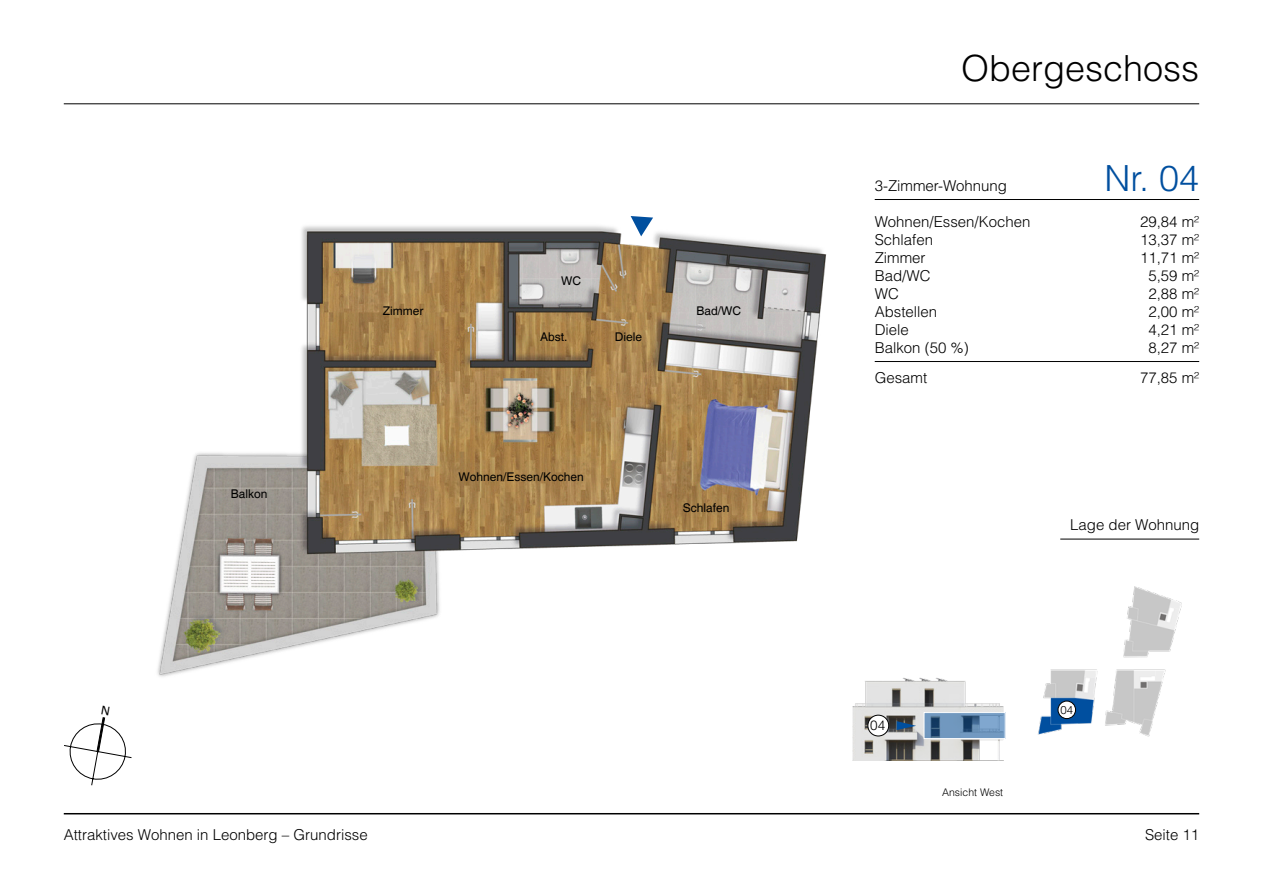
<style>
.page{position:relative;width:1263px;height:893px;background:#fff}
.page>*{position:absolute;margin:0;border:0;box-sizing:border-box;transform-origin:0 0}
.NEUE_HEADLINE{font:300 36px "Helvetica LT Pro";color:#000}
.WFL-Kopf{font:300 36px "Helvetica LT Pro";color:#004f9f}
.Wohnfläche{font:300 15px "Helvetica LT Pro";color:#000}
.SEITENZAHL_links{font:300 15px "Helvetica LT Pro";color:#000}
.WFL-Kopf-2{font:300 15px "Helvetica LT Pro";color:#000}
.WFL-Linie-ENDE{font:300 15px "Helvetica LT Pro";color:#000}
.Kringeltext{font:300 13.5px "Helvetica LT Pro";color:#000}
.text_in_grundriss_-_schwarz{font:12px "Helvetica";color:#000}
.text_in_grundriss_-_weiß{font:12px "Helvetica";color:#000}
.Kringeltext-2{font:300 11.4px "Helvetica LT Pro";color:#000}
.Maßstab{font:300 10.5px "Helvetica LT Pro";color:#000}
</style>
<div class="page">
<hr style="left:64px;top:813px;width:1135px;height:1px;background:#000">
<hr style="left:64px;top:103px;width:1135px;height:1px;background:#000">
<img style="left:852px;top:678px;width:151px;height:82px">
<img style="left:157px;top:226px;width:670px;height:451px">
<svg style="left:925px;top:714px;width:79px;height:23px;background:#6087ae"></svg>
<div style="left:923px;top:712px;width:83px;height:27px;border:1px solid #fff"></div>
<div style="left:868px;top:715px;width:21px;height:21px;background:#fff;border-radius:50%"></div>
<div style="left:867px;top:715px;width:22px;height:21px;border:1px solid #000;border-radius:50%"></div>
<svg style="left:896px;top:721px;width:20px;height:9px"></svg>
<svg style="left:631px;top:216px;width:22px;height:20px"></svg>
<hr style="left:1060px;top:539px;width:139px;height:1px;background:#000">
<hr style="left:875px;top:199px;width:324px;height:1px;background:#000">
<hr style="left:875px;top:361px;width:324px;height:1px;background:#000">
<img style="left:1038px;top:586px;width:144px;height:151px">
<div style="left:1058px;top:701px;width:17px;height:18px;background:#fff;border-radius:50%"></div>
<div style="left:1058px;top:701px;width:18px;height:18px;border:1px solid #000;border-radius:50%"></div>
<svg style="left:64px;top:717px;width:68px;height:69px"></svg>
<p class="text_in_grundriss_-_schwarz" style="left:231px;top:487px;width:38px">Balkon</p>
<p class="text_in_grundriss_-_schwarz" style="left:383px;top:304px;width:42px">Zimmer</p>
<p class="text_in_grundriss_-_weiß" style="left:561px;top:274px;width:21px">WC</p>
<p class="text_in_grundriss_-_schwarz" style="left:540px;top:329px;width:29px">Abst.</p>
<p class="text_in_grundriss_-_schwarz" style="left:615px;top:329px;width:29px">Diele</p>
<p class="text_in_grundriss_-_weiß" style="left:696px;top:304px;width:46px">Bad/WC</p>
<p class="text_in_grundriss_-_schwarz" style="left:458px;top:470px;width:127px">Wohnen/Essen/Kochen</p>
<p class="text_in_grundriss_-_schwarz" style="left:683px;top:501px;width:48px">Schlafen</p>
<p class="SEITENZAHL_links" style="left:64px;top:825px;width:306px">Attraktives Wohnen in Leonberg – Grundrisse</p>
<p class="NEUE_HEADLINE" style="left:961px;top:46px;width:240px">Obergeschoss</p>
<p class="WFL-Kopf-2" style="left:875px;top:176px;width:134px">3-Zimmer-Wohnung</p>
<p class="WFL-Kopf" style="left:1104px;top:155px;width:96px">Nr. 04</p>
<p class="Wohnfläche" style="left:875px;top:212px;width:157px">Wohnen/Essen/Kochen</p>
<p class="Wohnfläche" style="left:1140px;top:212px;width:61px">29,84 m²</p>
<p class="Wohnfläche" style="left:875px;top:230px;width:60px">Schlafen</p>
<p class="Wohnfläche" style="left:1140px;top:230px;width:61px">13,37 m²</p>
<p class="Wohnfläche" style="left:875px;top:248px;width:52px">Zimmer</p>
<p class="Wohnfläche" style="left:1140px;top:248px;width:61px">11,71 m²</p>
<p class="Wohnfläche" style="left:875px;top:266px;width:57px">Bad/WC</p>
<p class="Wohnfläche" style="left:1148px;top:266px;width:52px">5,59 m²</p>
<p class="Wohnfläche" style="left:875px;top:284px;width:26px">WC</p>
<p class="Wohnfläche" style="left:1148px;top:284px;width:52px">2,88 m²</p>
<p class="Wohnfläche" style="left:875px;top:302px;width:64px">Abstellen</p>
<p class="Wohnfläche" style="left:1148px;top:302px;width:52px">2,00 m²</p>
<p class="Wohnfläche" style="left:875px;top:320px;width:36px">Diele</p>
<p class="Wohnfläche" style="left:1148px;top:320px;width:52px">4,21 m²</p>
<p class="WFL-Linie-ENDE" style="left:875px;top:338px;width:96px">Balkon (50 %)</p>
<p class="WFL-Linie-ENDE" style="left:1148px;top:338px;width:52px">8,27 m²</p>
<p class="Wohnfläche" style="left:875px;top:369px;width:54px">Gesamt</p>
<p class="Wohnfläche" style="left:1140px;top:369px;width:61px">77,85 m²</p>
<p class="WFL-Kopf-2" style="left:1070px;top:515px;width:130px">Lage der Wohnung</p>
<p class="Kringeltext" style="left:870px;top:716px;width:17px">04</p>
<p class="Maßstab" style="left:942px;top:786px;width:63px">Ansicht West</p>
<p class="Kringeltext-2" style="left:1060px;top:703px;width:14px">04</p>
<p class="SEITENZAHL_links" style="left:1145px;top:825px;width:56px">Seite 11</p>
</div>
